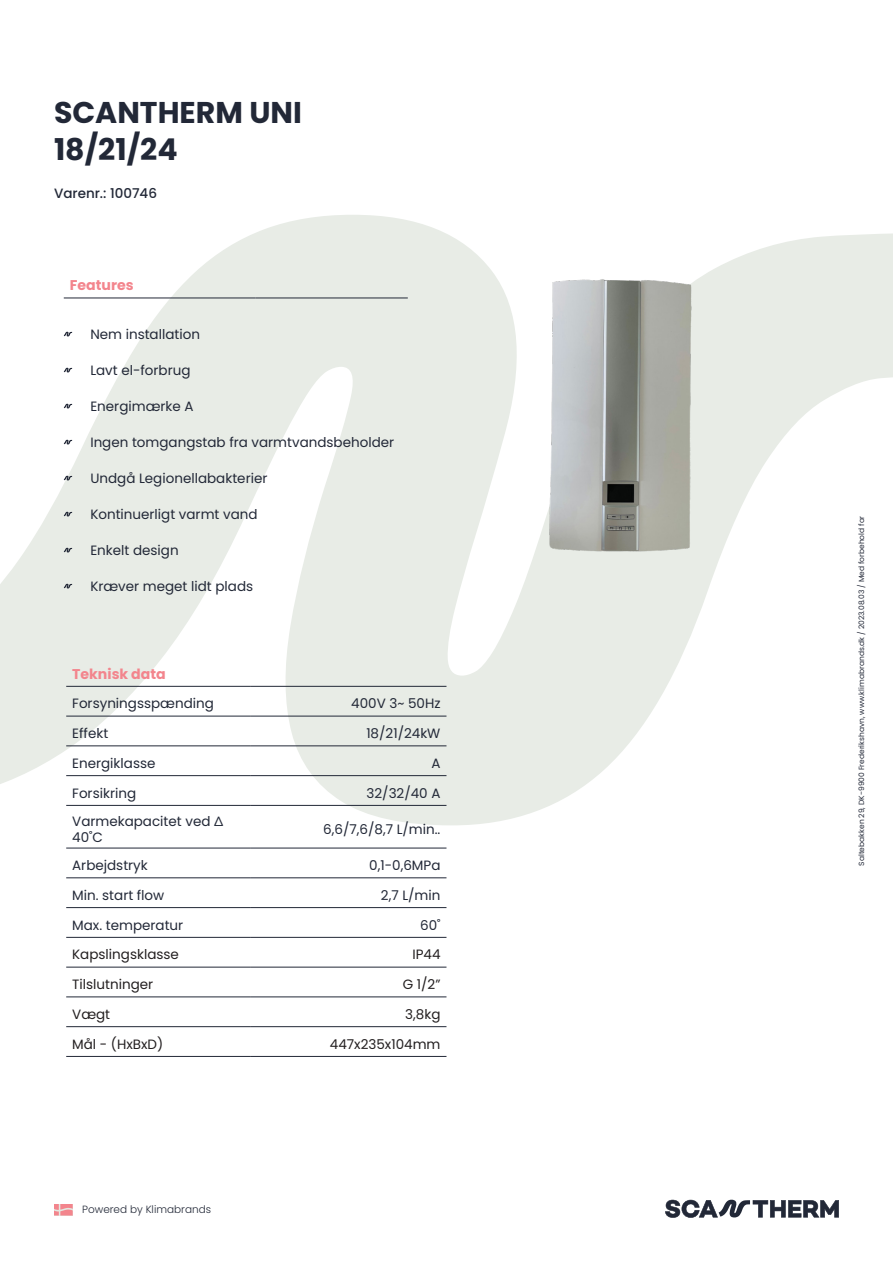
<style>
.page{position:relative;width:893px;height:1263px;background:#fff}
.page>*{position:absolute;margin:0;border:0;box-sizing:border-box;transform-origin:0 0}
.t1{font:700 30px "Poppins";color:#222837}
.t2{font:700 14.1px "Poppins";color:#f3858d}
.t3{font:13.5px/16.5px "Poppins";color:#222837}
.t4{font:13.5px "Poppins";color:#231f20}
.t5{font:500 13.5px "Poppins";color:#222837}
.t6{font:300 10.5px "Poppins";color:#222837}
.t7{font:7.5px "Poppins";color:#222837}
</style>
<div class="page">
<svg style="left:0;top:215px;width:893px;height:610px;fill:#e8ece6"></svg>
<svg style="left:54px;top:1204px;width:19px;height:11px"></svg>
<svg style="left:665px;top:1200px;width:174px;height:18px"></svg>
<hr style="left:66px;top:716px;width:185px;height:1px;background:#222837">
<hr style="left:251px;top:716px;width:195px;height:1px;background:#222837">
<hr style="left:66px;top:745px;width:185px;height:1px;background:#222837">
<hr style="left:251px;top:745px;width:195px;height:1px;background:#222837">
<hr style="left:66px;top:775px;width:185px;height:1px;background:#222837">
<hr style="left:251px;top:775px;width:195px;height:1px;background:#222837">
<hr style="left:66px;top:805px;width:185px;height:1px;background:#222837">
<hr style="left:251px;top:805px;width:195px;height:1px;background:#222837">
<hr style="left:66px;top:848px;width:185px;height:1px;background:#222837">
<hr style="left:251px;top:848px;width:195px;height:1px;background:#222837">
<hr style="left:66px;top:877px;width:185px;height:1px;background:#222837">
<hr style="left:251px;top:877px;width:195px;height:1px;background:#222837">
<hr style="left:66px;top:907px;width:185px;height:1px;background:#222837">
<hr style="left:251px;top:907px;width:195px;height:1px;background:#222837">
<hr style="left:66px;top:937px;width:185px;height:1px;background:#222837">
<hr style="left:251px;top:937px;width:195px;height:1px;background:#222837">
<hr style="left:66px;top:967px;width:185px;height:1px;background:#222837">
<hr style="left:251px;top:967px;width:195px;height:1px;background:#222837">
<hr style="left:66px;top:996px;width:185px;height:1px;background:#222837">
<hr style="left:251px;top:996px;width:195px;height:1px;background:#222837">
<hr style="left:66px;top:1026px;width:185px;height:1px;background:#222837">
<hr style="left:251px;top:1026px;width:195px;height:1px;background:#222837">
<hr style="left:66px;top:1056px;width:185px;height:1px;background:#222837">
<hr style="left:251px;top:1056px;width:195px;height:1px;background:#222837">
<hr style="left:66px;top:686px;width:185px;height:1px;background:#222837">
<hr style="left:251px;top:686px;width:195px;height:1px;background:#222837">
<hr style="left:64px;top:298px;width:192px;height:1px;background:#222837">
<hr style="left:256px;top:298px;width:152px;height:1px;background:#222837">
<svg style="left:64px;top:332px;width:8px;height:4px"></svg>
<svg style="left:64px;top:368px;width:8px;height:4px"></svg>
<svg style="left:64px;top:404px;width:8px;height:4px"></svg>
<svg style="left:64px;top:440px;width:8px;height:4px"></svg>
<svg style="left:64px;top:476px;width:8px;height:4px"></svg>
<svg style="left:64px;top:512px;width:8px;height:4px"></svg>
<svg style="left:64px;top:548px;width:8px;height:4px"></svg>
<svg style="left:64px;top:584px;width:8px;height:4px"></svg>
<img style="left:514px;top:255px;width:196px;height:335px">
<p class="t1" style="left:54px;top:95px;width:249px">SCANTHERM UNI</p>
<p class="t1" style="left:54px;top:133px;width:125px">18/21/24</p>
<p class="t5" style="left:54px;top:185px;width:105px">Varenr.: 100746</p>
<p class="t2" style="left:70px;top:277px;width:65px">Features</p>
<p class="t3" style="left:90px;top:326px;width:111px">Nem installation</p>
<p class="t3" style="left:90px;top:362px;width:102px">Lavt el-forbrug</p>
<p class="t3" style="left:90px;top:398px;width:105px">Energimærke A</p>
<p class="t3" style="left:90px;top:434px;width:305px">Ingen tomgangstab fra varmtvandsbeholder</p>
<p class="t3" style="left:90px;top:470px;width:179px">Undgå Legionellabakterier</p>
<p class="t3" style="left:90px;top:506px;width:169px">Kontinuerligt varmt vand</p>
<p class="t3" style="left:90px;top:542px;width:90px">Enkelt design</p>
<p class="t3" style="left:90px;top:578px;width:164px">Kræver meget lidt plads</p>
<p class="t2" style="left:72px;top:666px;width:95px">Teknisk data</p>
<p class="t3" style="left:72px;top:695px;width:143px">Forsyningsspænding</p>
<p class="t3" style="left:351px;top:695px;width:91px">400V 3~ 50Hz</p>
<p class="t3" style="left:72px;top:725px;width:38px">Effekt</p>
<p class="t3" style="left:366px;top:725px;width:76px">18/21/24kW</p>
<p class="t3" style="left:72px;top:755px;width:85px">Energiklasse</p>
<p class="t3" style="left:431px;top:755px;width:11px">A</p>
<p class="t3" style="left:72px;top:785px;width:65px">Forsikring</p>
<p class="t3" style="left:367px;top:785px;width:75px">32/32/40 A</p>
<p class="t3" style="left:72px;top:813px;width:153px">Varmekapacitet ved Δ<br>40˚C</p>
<p class="t3" style="left:323px;top:821px;width:119px">6,6/7,6/8,7 L/min..</p>
<p class="t3" style="left:72px;top:857px;width:77px">Arbejdstryk</p>
<p class="t3" style="left:369px;top:857px;width:73px">0,1-0,6MPa</p>
<p class="t3" style="left:72px;top:887px;width:94px">Min. start flow</p>
<p class="t3" style="left:381px;top:887px;width:61px">2,7 L/min</p>
<p class="t3" style="left:72px;top:917px;width:113px">Max. temperatur</p>
<p class="t3" style="left:420px;top:917px;width:22px">60˚</p>
<p class="t4" style="left:72px;top:947px;width:108px">Kapslingsklasse</p>
<p class="t4" style="left:412px;top:947px;width:30px">IP44</p>
<p class="t4" style="left:72px;top:976px;width:83px">Tilslutninger</p>
<p class="t4" style="left:403px;top:976px;width:39px">G 1/2”</p>
<p class="t4" style="left:72px;top:1006px;width:39px">Vægt</p>
<p class="t4" style="left:405px;top:1006px;width:37px">3,8kg</p>
<p class="t4" style="left:72px;top:1036px;width:93px">Mål - (HxBxD)</p>
<p class="t4" style="left:330px;top:1036px;width:112px">447x235x104mm</p>
<p class="t6" style="left:82px;top:1203px;width:130px">Powered by Klimabrands</p>
<p class="t7" style="left:857px;top:866px;width:351px;rotate:-90deg">Saltebakken 29, DK-9900 Frederikshavn, www.klimabrands.dk / 2023.08.03 / Med forbehold for</p>
</div>
